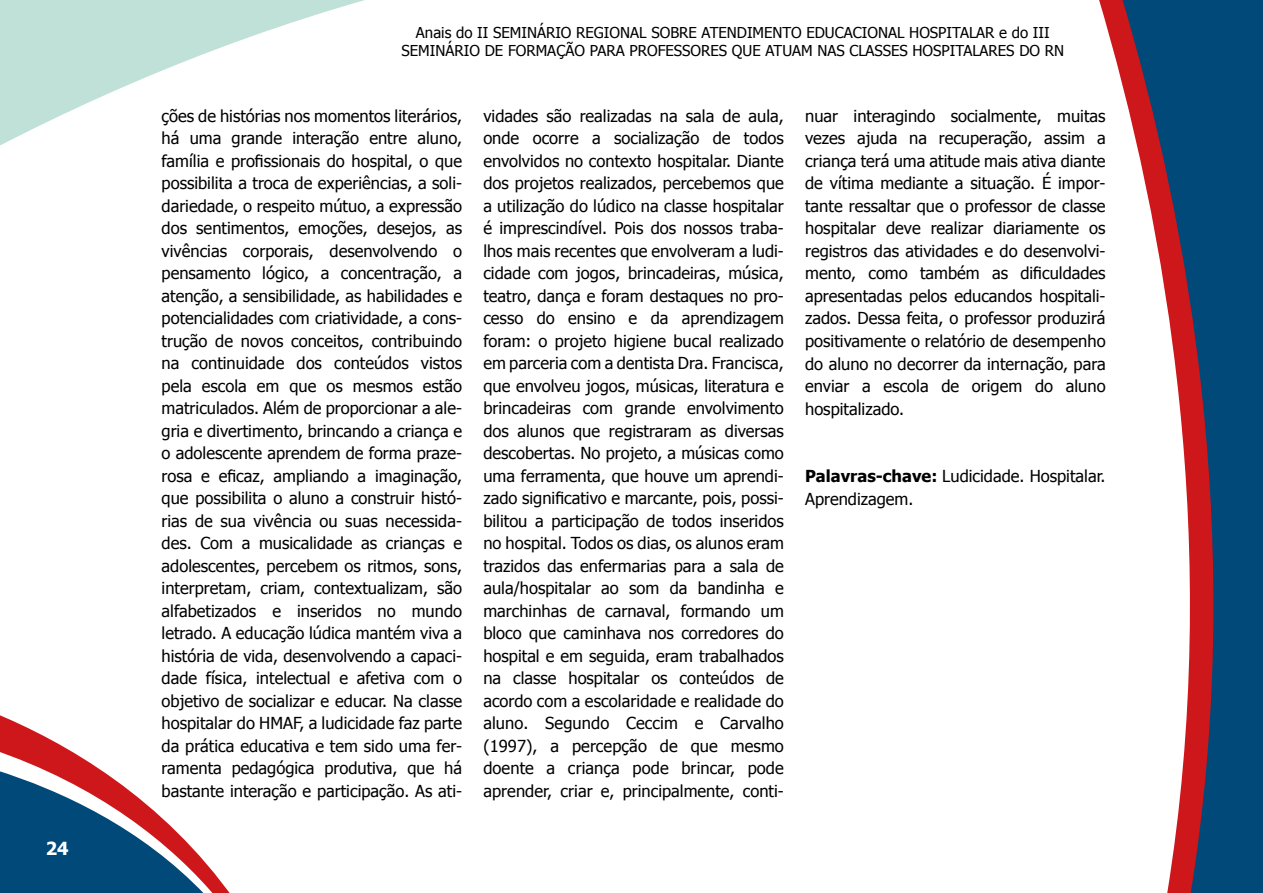
<style>
.page{position:relative;width:1263px;height:893px;background:#fff}
.page>*{position:absolute;margin:0;border:0;box-sizing:border-box;transform-origin:0 0}
.t1{font:700 18px "Tahoma";color:#fff}
.t2{font:16.5px/22.5px "Tahoma";color:#000;text-align:justify}
.t3{font:15px/18px "Tahoma";color:#000;text-align:center}
.s1{font-weight:700}
</style>
<div class="page">
<svg style="left:0;top:715px;width:230px;height:178px"></svg>
<svg style="left:0;top:0;width:365px;height:146px"></svg>
<svg style="left:1099px;top:0;width:22px;height:79px"></svg>
<svg style="left:1121px;top:0;width:142px;height:893px;fill:#004979"></svg>
<p class="t1" style="left:46px;top:835px;width:24px">24</p>
<p class="t3" style="left:402px;top:23px;width:664px">Anais do II SEMINÁRIO REGIONAL SOBRE ATENDIMENTO EDUCACIONAL HOSPITALAR e do III<br>SEMINÁRIO DE FORMAÇÃO PARA PROFESSORES QUE ATUAM NAS CLASSES HOSPITALARES DO RN</p>
<p class="t2" style="left:162px;top:104px;width:302px">ções de histórias nos momentos literários, há uma grande interação entre aluno, família e profissionais do hospital, o que possibilita a troca de experiências, a soli&shy;dariedade, o respeito mútuo, a expressão dos sentimentos, emoções, desejos, as vivências corporais, desenvolvendo o pensamento lógico, a concentração, a atenção, a sensibilidade, as habilidades e potencialidades com criatividade, a cons&shy;trução de novos conceitos, contribuindo na continuidade dos conteúdos vistos pela escola em que os mesmos estão matriculados. Além de proporcionar a ale&shy;gria e divertimento, brincando a criança e o adolescente aprendem de forma praze&shy;rosa e eficaz, ampliando a imaginação, que possibilita o aluno a construir histó&shy;rias de sua vivência ou suas necessida&shy;des. Com a musicalidade as crianças e adolescentes, percebem os ritmos, sons, interpretam, criam, contextualizam, são alfabetizados e inseridos no mundo letrado. A educação lúdica mantém viva a história de vida, desenvolvendo a capaci&shy;dade física, intelectual e afetiva com o objetivo de socializar e educar. Na classe hospitalar do HMAF, a ludicidade faz parte da prática educativa e tem sido uma fer&shy;ramenta pedagógica produtiva, que há bastante interação e participação. As ati-</p>
<p class="t2" style="left:483px;top:104px;width:302px">vidades são realizadas na sala de aula, onde ocorre a socialização de todos envolvidos no contexto hospitalar. Diante dos projetos realizados, percebemos que a utilização do lúdico na classe hospitalar é imprescindível. Pois dos nossos traba&shy;lhos mais recentes que envolveram a ludi&shy;cidade com jogos, brincadeiras, música, teatro, dança e foram destaques no pro&shy;cesso do ensino e da aprendizagem foram: o projeto higiene bucal realizado em parceria com a dentista Dra. Francisca, que envolveu jogos, músicas, literatura e brincadeiras com grande envolvimento dos alunos que registraram as diversas descobertas. No projeto, a músicas como uma ferramenta, que houve um aprendi&shy;zado significativo e marcante, pois, possi&shy;bilitou a participação de todos inseridos no hospital. Todos os dias, os alunos eram trazidos das enfermarias para a sala de aula/hospitalar ao som da bandinha e marchinhas de carnaval, formando um bloco que caminhava nos corredores do hospital e em seguida, eram trabalhados na classe hospitalar os conteúdos de acordo com a escolaridade e realidade do aluno. Segundo Ceccim e Carvalho (1997), a percepção de que mesmo doente a criança pode brincar, pode aprender, criar e, principalmente, conti-</p>
<p class="t2" style="left:805px;top:104px;width:302px">nuar interagindo socialmente, muitas vezes ajuda na recuperação, assim a criança terá uma atitude mais ativa diante de vítima mediante a situação. É impor&shy;tante ressaltar que o professor de classe hospitalar deve realizar diariamente os registros das atividades e do desenvolvi&shy;mento, como também as dificuldades apresentadas pelos educandos hospitali&shy;zados. Dessa feita, o professor produzirá positivamente o relatório de desempenho do aluno no decorrer da internação, para enviar a escola de origem do aluno hospitalizado.</p>
<p class="t2" style="left:805px;top:464px;width:302px"><span class="s1">Palavras-chave:</span> Ludicidade. Hospitalar.<br>Aprendizagem.</p>
</div>
